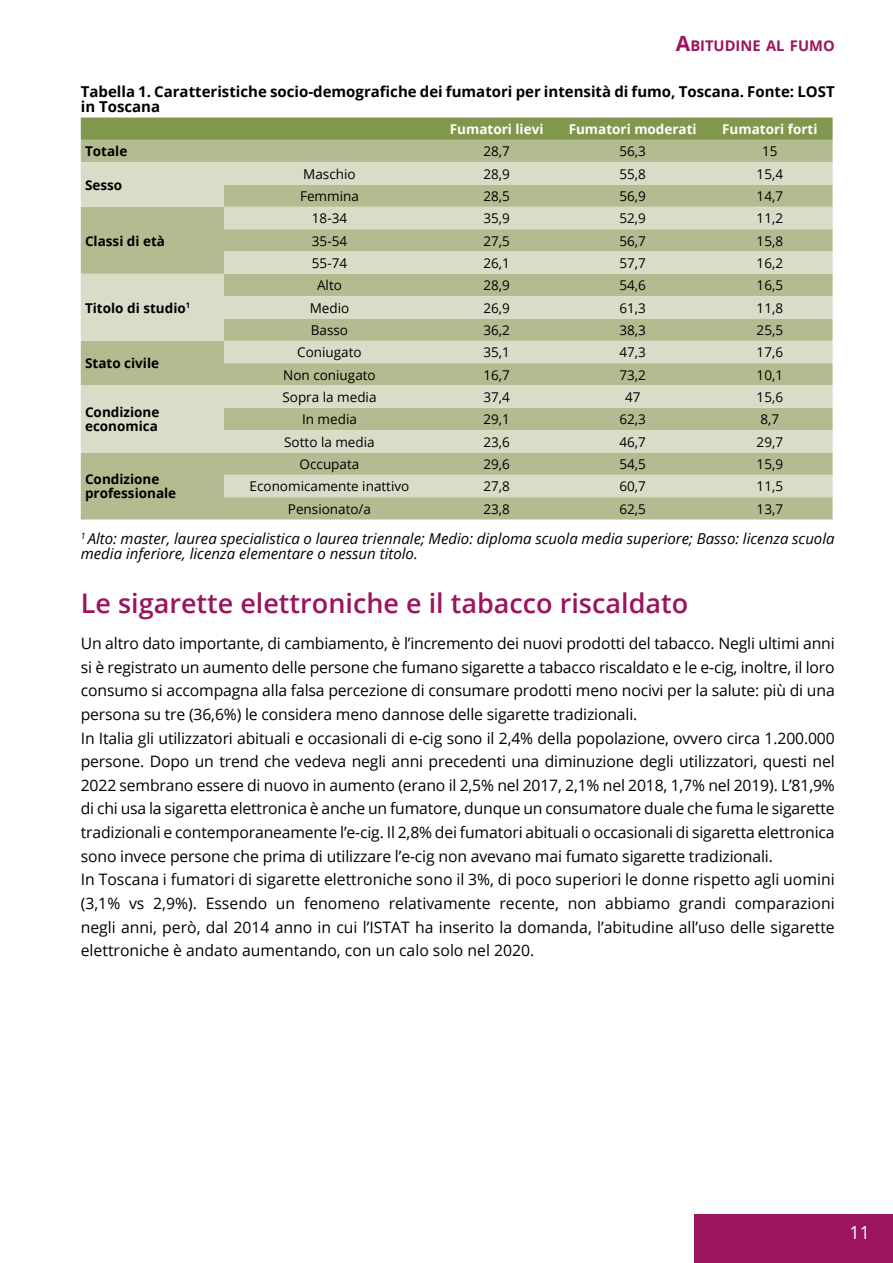
<style>
.page{position:relative;width:893px;height:1263px;background:#fff}
.page>*{position:absolute;margin:0;border:0;box-sizing:border-box;transform-origin:0 0}
.titolo_paragrafo{font:600 27px "Open Sans";color:#9b145d}
.t1{font:18px "Open Sans";color:#fff}
.testo{font:15.75px/23.7px "Open Sans";letter-spacing:-.01em;color:#000;text-align:justify}
.nota_tab_fig{font:italic 15px/15px "Open Sans";color:#000}
.titolo_tab_fig{font:700 15px/15px "Open Sans";color:#000}
.t2{font:700 14.7px "Open Sans";color:#9b145d}
.corpo_tabella{font:13.5px "Open Sans";color:#000}
.corpo_tabella-2{font:700 13.5px/13.5px "Open Sans";color:#000}
.intestazione_tabella{font:700 13.5px "Open Sans";color:#fff}
.s1{font-size:21px}
</style>
<div class="page">
<div style="left:694px;top:1214px;width:199px;height:49px;background:#9b145d"></div>
<div style="left:81px;top:118px;width:752px;height:22px;background:#81974d"></div>
<div style="left:81px;top:140px;width:752px;height:379px;background:#b3bc90"></div>
<svg style="left:81px;top:162px;width:752px;height:335px;background:#c7ceae"></svg>
<p class="t2" style="left:676px;top:35px;width:160px"><span class="s1">A</span>BITUDINE AL FUMO</p>
<p class="titolo_tab_fig" style="left:81px;top:83px;width:755px">Tabella 1. Caratteristiche socio-demografiche dei fumatori per intensità di fumo, Toscana. Fonte: LOST in Toscana</p>
<p class="intestazione_tabella" style="left:450px;top:119px;width:95px">Fumatori lievi</p>
<p class="intestazione_tabella" style="left:569px;top:119px;width:130px">Fumatori moderati</p>
<p class="intestazione_tabella" style="left:722px;top:119px;width:97px">Fumatori forti</p>
<p class="corpo_tabella-2" style="left:85px;top:144px;width:44px">Totale</p>
<p class="corpo_tabella" style="left:483px;top:142px;width:28px">28,7</p>
<p class="corpo_tabella" style="left:619px;top:142px;width:28px">56,3</p>
<p class="corpo_tabella" style="left:762px;top:142px;width:17px">15</p>
<p class="corpo_tabella-2" style="left:85px;top:178px;width:39px">Sesso</p>
<p class="corpo_tabella" style="left:303px;top:164px;width:54px">Maschio</p>
<p class="corpo_tabella" style="left:483px;top:164px;width:28px">28,9</p>
<p class="corpo_tabella" style="left:619px;top:164px;width:28px">55,8</p>
<p class="corpo_tabella" style="left:757px;top:164px;width:28px">15,4</p>
<p class="corpo_tabella" style="left:300px;top:187px;width:60px">Femmina</p>
<p class="corpo_tabella" style="left:483px;top:187px;width:28px">28,5</p>
<p class="corpo_tabella" style="left:619px;top:187px;width:28px">56,9</p>
<p class="corpo_tabella" style="left:757px;top:187px;width:28px">14,7</p>
<p class="corpo_tabella-2" style="left:85px;top:234px;width:82px">Classi di età</p>
<p class="corpo_tabella-2" style="left:85px;top:300px;width:107px">Titolo di studio<sup>1</sup></p>
<p class="corpo_tabella-2" style="left:85px;top:356px;width:76px">Stato civile</p>
<p class="corpo_tabella-2" style="left:85px;top:405px;width:76px">Condizione economica</p>
<p class="corpo_tabella" style="left:312px;top:209px;width:37px">18-34</p>
<p class="corpo_tabella" style="left:483px;top:209px;width:28px">35,9</p>
<p class="corpo_tabella" style="left:619px;top:209px;width:28px">52,9</p>
<p class="corpo_tabella" style="left:757px;top:209px;width:28px">11,2</p>
<p class="corpo_tabella" style="left:312px;top:231px;width:37px">35-54</p>
<p class="corpo_tabella" style="left:483px;top:231px;width:28px">27,5</p>
<p class="corpo_tabella" style="left:619px;top:231px;width:28px">56,7</p>
<p class="corpo_tabella" style="left:757px;top:231px;width:28px">15,8</p>
<p class="corpo_tabella" style="left:312px;top:254px;width:37px">55-74</p>
<p class="corpo_tabella" style="left:483px;top:254px;width:28px">26,1</p>
<p class="corpo_tabella" style="left:619px;top:254px;width:28px">57,7</p>
<p class="corpo_tabella" style="left:757px;top:254px;width:28px">16,2</p>
<p class="corpo_tabella" style="left:317px;top:276px;width:26px">Alto</p>
<p class="corpo_tabella" style="left:483px;top:276px;width:28px">28,9</p>
<p class="corpo_tabella" style="left:619px;top:276px;width:28px">54,6</p>
<p class="corpo_tabella" style="left:757px;top:276px;width:28px">16,5</p>
<p class="corpo_tabella" style="left:310px;top:298px;width:41px">Medio</p>
<p class="corpo_tabella" style="left:483px;top:298px;width:28px">26,9</p>
<p class="corpo_tabella" style="left:619px;top:298px;width:28px">61,3</p>
<p class="corpo_tabella" style="left:757px;top:298px;width:28px">11,8</p>
<p class="corpo_tabella" style="left:311px;top:321px;width:39px">Basso</p>
<p class="corpo_tabella" style="left:483px;top:321px;width:28px">36,2</p>
<p class="corpo_tabella" style="left:619px;top:321px;width:28px">38,3</p>
<p class="corpo_tabella" style="left:757px;top:321px;width:28px">25,5</p>
<p class="corpo_tabella" style="left:297px;top:343px;width:66px">Coniugato</p>
<p class="corpo_tabella" style="left:483px;top:343px;width:28px">35,1</p>
<p class="corpo_tabella" style="left:619px;top:343px;width:28px">47,3</p>
<p class="corpo_tabella" style="left:757px;top:343px;width:28px">17,6</p>
<p class="corpo_tabella" style="left:283px;top:365px;width:94px">Non coniugato</p>
<p class="corpo_tabella" style="left:483px;top:365px;width:28px">16,7</p>
<p class="corpo_tabella" style="left:619px;top:365px;width:28px">73,2</p>
<p class="corpo_tabella" style="left:757px;top:365px;width:28px">10,1</p>
<p class="corpo_tabella" style="left:282px;top:388px;width:96px">Sopra la media</p>
<p class="corpo_tabella" style="left:483px;top:388px;width:28px">37,4</p>
<p class="corpo_tabella" style="left:625px;top:388px;width:17px">47</p>
<p class="corpo_tabella" style="left:757px;top:388px;width:28px">15,6</p>
<p class="corpo_tabella" style="left:302px;top:410px;width:56px">In media</p>
<p class="corpo_tabella" style="left:483px;top:410px;width:28px">29,1</p>
<p class="corpo_tabella" style="left:619px;top:410px;width:28px">62,3</p>
<p class="corpo_tabella" style="left:760px;top:410px;width:20px">8,7</p>
<p class="corpo_tabella" style="left:284px;top:432px;width:92px">Sotto la media</p>
<p class="corpo_tabella" style="left:483px;top:432px;width:28px">23,6</p>
<p class="corpo_tabella" style="left:619px;top:432px;width:28px">46,7</p>
<p class="corpo_tabella" style="left:757px;top:432px;width:28px">29,7</p>
<p class="corpo_tabella" style="left:300px;top:455px;width:61px">Occupata</p>
<p class="corpo_tabella" style="left:483px;top:455px;width:28px">29,6</p>
<p class="corpo_tabella" style="left:619px;top:455px;width:28px">54,5</p>
<p class="corpo_tabella" style="left:757px;top:455px;width:28px">15,9</p>
<p class="corpo_tabella" style="left:250px;top:477px;width:161px">Economicamente inattivo</p>
<p class="corpo_tabella" style="left:483px;top:477px;width:28px">27,8</p>
<p class="corpo_tabella" style="left:619px;top:477px;width:28px">60,7</p>
<p class="corpo_tabella" style="left:757px;top:477px;width:28px">11,5</p>
<p class="corpo_tabella" style="left:288px;top:499px;width:85px">Pensionato/a</p>
<p class="corpo_tabella" style="left:483px;top:499px;width:28px">23,8</p>
<p class="corpo_tabella" style="left:619px;top:499px;width:28px">62,5</p>
<p class="corpo_tabella" style="left:757px;top:499px;width:28px">13,7</p>
<p class="nota_tab_fig" style="left:81px;top:530px;width:755px"><sup>1</sup> Alto: master, laurea specialistica o laurea triennale; Medio: diploma scuola media superiore; Basso: licenza scuola media inferiore, licenza elementare o nessun titolo.</p>
<p class="titolo_paragrafo" style="left:81px;top:584px;width:609px">Le sigarette elettroniche e il tabacco riscaldato</p>
<p class="testo" style="left:81px;top:631px;width:755px">Un altro dato importante, di cambiamento, è l’incremento dei nuovi prodotti del tabacco. Negli ultimi anni si è registrato un aumento delle persone che fumano sigarette a tabacco riscaldato e le e-cig, inoltre, il loro consumo si accompagna alla falsa percezione di consumare prodotti meno nocivi per la salute: più di una persona su tre (36,6%) le considera meno dannose delle sigarette tradizionali.</p>
<p class="testo" style="left:81px;top:726px;width:755px">In Italia gli utilizzatori abituali e occasionali di e-cig sono il 2,4% della popolazione, ovvero circa 1.200.000 persone. Dopo un trend che vedeva negli anni precedenti una diminuzione degli utilizzatori, questi nel 2022 sembrano essere di nuovo in aumento (erano il 2,5% nel 2017, 2,1% nel 2018, 1,7% nel 2019). L’81,9% di chi usa la sigaretta elettronica è anche un fumatore, dunque un consumatore duale che fuma le sigarette tradizionali e contemporaneamente l’e-cig. Il 2,8% dei fumatori abituali o occasionali di sigaretta elettronica sono invece persone che prima di utilizzare l’e-cig non avevano mai fumato sigarette tradizionali.</p>
<p class="testo" style="left:81px;top:867px;width:755px">In Toscana i fumatori di sigarette elettroniche sono il 3%, di poco superiori le donne rispetto agli uomini (3,1% vs 2,9%). Essendo un fenomeno relativamente recente, non abbiamo grandi comparazioni negli anni, però, dal 2014 anno in cui l’ISTAT ha inserito la domanda, l’abitudine all’uso delle sigarette elettroniche è andato aumentando, con un calo solo nel 2020.</p>
<p class="corpo_tabella-2" style="left:85px;top:472px;width:93px">Condizione professionale</p>
<p class="t1" style="left:849px;top:1220px;width:22px">11</p>
</div>
